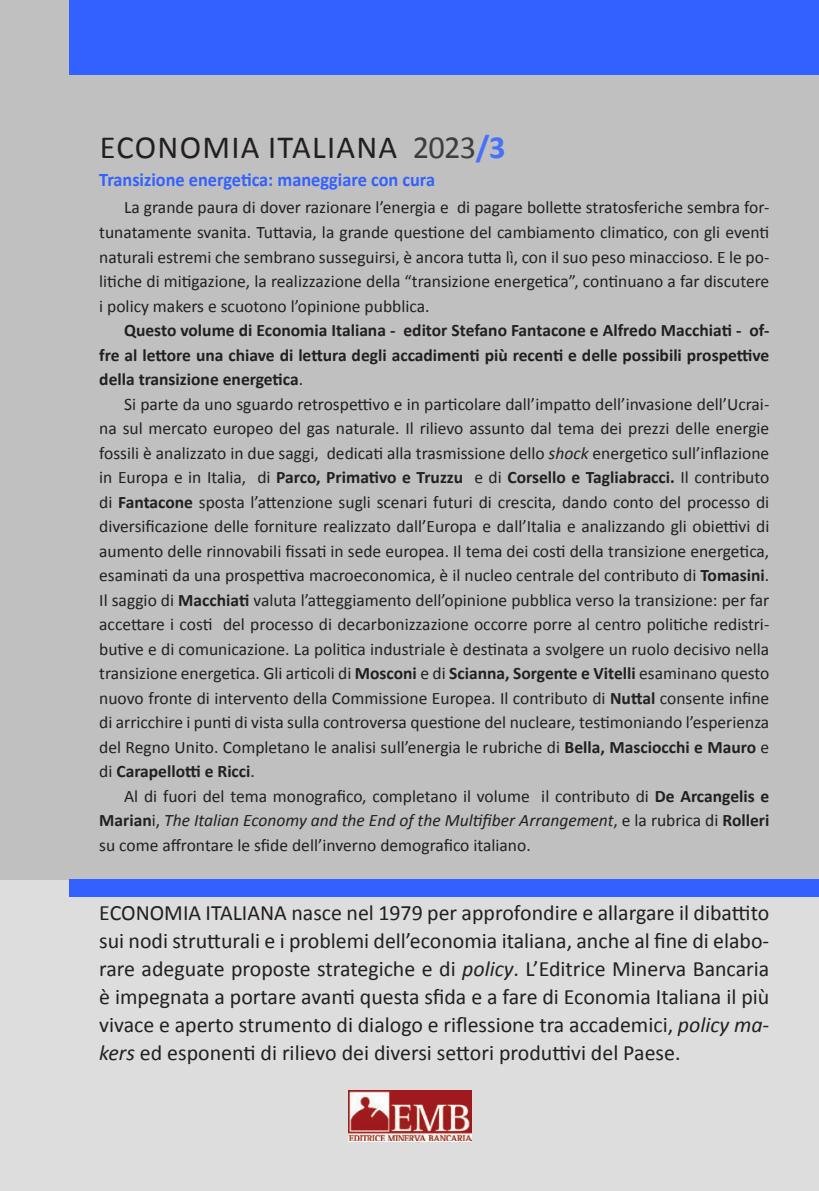
<style>
.page{position:relative;width:819px;height:1191px;background:#fff}
.page>*{position:absolute;margin:0;border:0;box-sizing:border-box;transform-origin:0 0}
.t1{font:32.38px "Calibri";letter-spacing:.04em;color:#231f20}
.t2{font:21.88px/28px "Calibri";color:#231f20;text-align:justify}
.t3{font:700 19.25px "Calibri";color:#3261ff;scale:.95 1}
.t4{font:17.5px/24.5px "Calibri";color:#231f20;text-align:justify}
.t5{font:700 17.5px/24.5px "Calibri";color:#231f20;text-align:justify}
.s1{color:#3e3e3f}
.s2{font-weight:700;color:#4671ff}
.s3{font-weight:400}
.s4{font-style:italic}
.s5{font-weight:700}
</style>
<div class="page">
<div style="left:0;top:558px;width:819px;height:633px;background:#ddd"></div>
<div style="left:0;top:57px;width:819px;height:822px;background:#c0c0c0"></div>
<div style="left:69px;top:0;width:750px;height:74px;background:#3261ff"></div>
<div style="left:69px;top:879px;width:750px;height:18px;background:#3261ff"></div>
<img style="left:348px;top:1090px;width:123px;height:51px">
<h1 class="t1" style="left:100px;top:134px;width:407px">ECONOMIA ITALIANA <span class="s1">2023</span><span class="s2">/3</span></h1>
<p class="t3" style="left:99px;top:171px;width:355px">Transizione energetica: maneggiare con cura</p>
<p class="t4" style="left:99px;top:197px;width:671px;text-indent:25px">La grande paura di dover razionare l’energia e di pagare bollette stratosferiche sembra for&shy;tunatamente svanita. Tuttavia, la grande questione del cambiamento climatico, con gli eventi naturali estremi che sembrano susseguirsi, è ancora tutta lì, con il suo peso minaccioso. E le po&shy;litiche di mitigazione, la realizzazione della “transizione energetica”, continuano a far discutere i policy makers e scuotono l’opinione pubblica.</p>
<p class="t5" style="left:99px;top:319px;width:671px;text-indent:25px">Questo volume di Economia Italiana - editor Stefano Fantacone e Alfredo Macchiati - of&shy;fre al lettore una chiave di lettura degli accadimenti più recenti e delle possibili prospettive della transizione energetica<span class="s3">.</span></p>
<p class="t4" style="left:99px;top:393px;width:671px;text-indent:25px">Si parte da uno sguardo retrospettivo e in particolare dall’impatto dell’invasione dell’Ucrai&shy;na sul mercato europeo del gas naturale. Il rilievo assunto dal tema dei prezzi delle energie fossili è analizzato in due saggi, dedicati alla trasmissione dello <span class="s4">shock</span> energetico sull’inflazione in Europa e in Italia, di <span class="s5">Parco, Primativo e Truzzu</span> e di <span class="s5">Corsello e Tagliabracci.</span> Il contributo di <span class="s5">Fantacone</span> sposta l’attenzione sugli scenari futuri di crescita, dando conto del processo di diversificazione delle forniture realizzato dall’Europa e dall’Italia e analizzando gli obiettivi di aumento delle rinnovabili fissati in sede europea. Il tema dei costi della transizione energetica, esaminati da una prospettiva macroeconomica, è il nucleo centrale del contributo di <span class="s5">Tomasini</span>.<br>Il saggio di <span class="s5">Macchiati</span> valuta l’atteggiamento dell’opinione pubblica verso la transizione: per far accettare i costi del processo di decarbonizzazione occorre porre al centro politiche redistri&shy;butive e di comunicazione. La politica industriale è destinata a svolgere un ruolo decisivo nella transizione energetica. Gli articoli di <span class="s5">Mosconi</span> e di <span class="s5">Scianna, Sorgente e Vitelli</span> esaminano questo nuovo fronte di intervento della Commissione Europea. Il contributo di <span class="s5">Nuttal</span> consente infine di arricchire i punti di vista sulla controversa questione del nucleare, testimoniando l’esperienza del Regno Unito. Completano le analisi sull’energia le rubriche di <span class="s5">Bella, Masciocchi e Mauro</span> e di <span class="s5">Carapellotti e Ricci</span>.</p>
<p class="t4" style="left:99px;top:785px;width:671px;text-indent:25px">Al di fuori del tema monografico, completano il volume il contributo di <span class="s5">De Arcangelis e Marian</span>i, <span class="s4">The Italian Economy and the End of the Multifiber Arrangement</span>, e la rubrica di <span class="s5">Rolleri </span>su come affrontare le sfide dell’inverno demografico italiano.</p>
<p class="t2" style="left:99px;top:900px;width:671px">ECONOMIA ITALIANA nasce nel 1979 per approfondire e allargare il dibattito sui nodi strutturali e i problemi dell’economia italiana, anche al fine di elabo&shy;rare adeguate proposte strategiche e di <span class="s4">policy</span>. L’Editrice Minerva Bancaria è impegnata a portare avanti questa sfida e a fare di Economia Italiana il più vivace e aperto strumento di dialogo e riflessione tra accademici, <span class="s4">policy ma&shy;kers</span> ed esponenti di rilievo dei diversi settori produttivi del Paese.</p>
</div>
